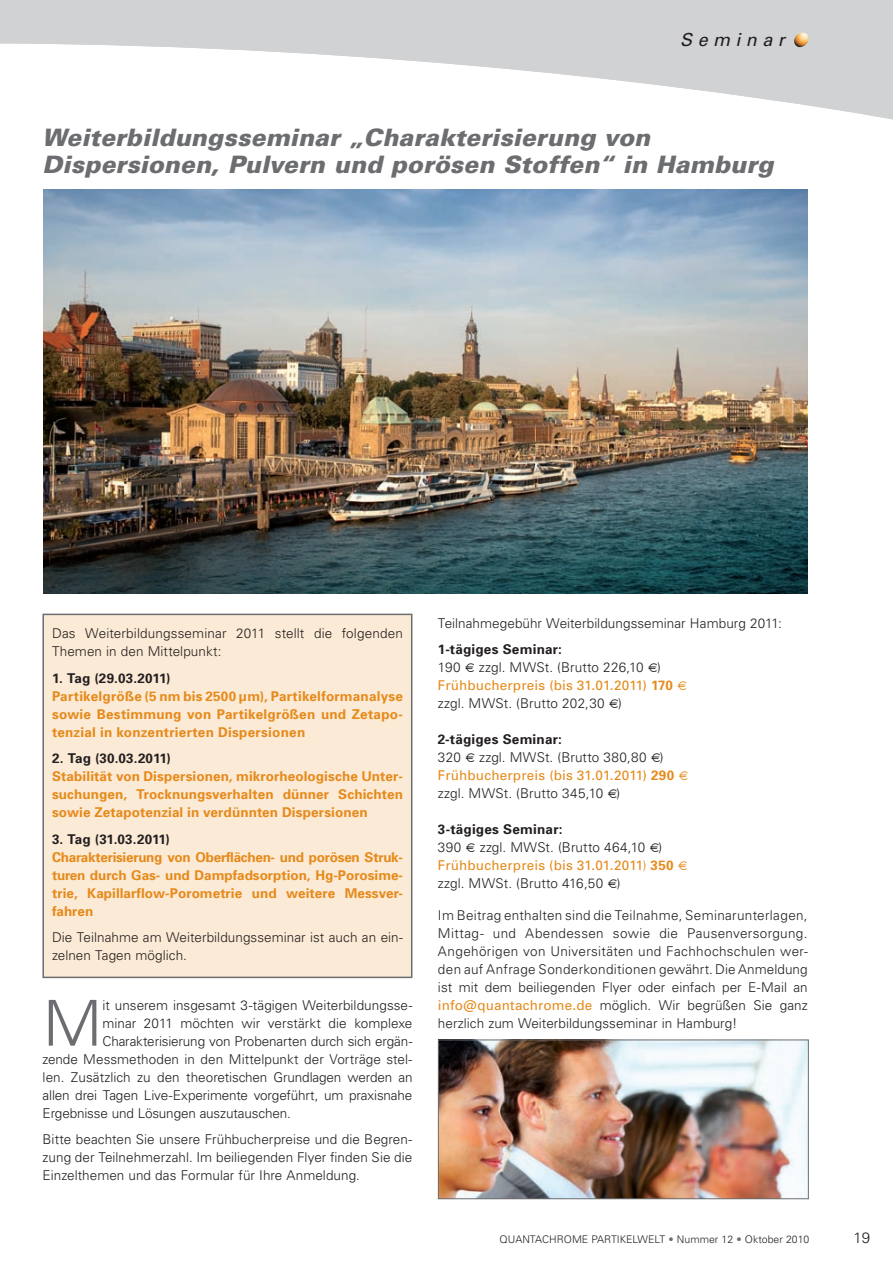
<style>
.page{position:relative;width:893px;height:1263px;background:#fff}
.page>*{position:absolute;margin:0;border:0;box-sizing:border-box;transform-origin:0 0}
.t1{font:300 63.3px "Univers";color:#6c6d70}
.t2{font:italic 900 24px/27px "Univers";letter-spacing:.005em;color:#6c6d70}
.t3{font:italic 18px "Univers";letter-spacing:.3em;color:#231f20}
.t4{font:300 15px "Univers";color:#231f20}
.t5{font:300 13.5px/18px "Univers";color:#231f20}
.t6{font:700 13.5px/18px "Univers";letter-spacing:.005em;color:#e68a1b;text-align:justify}
.t7{font:700 13.5px "Univers";letter-spacing:.015em;color:#231f20}
.t8{font:700 13.5px "Univers";letter-spacing:-.01em;color:#231f20}
.t9{font:300 10.5px "Univers";color:#231f20}
.s1{font-weight:400;color:#e68a1b}
.s2{font-weight:700;color:#e68a1b}
.s3{color:#e68a1b}
.s4{color:#6c6d70}
</style>
<div class="page">
<svg style="left:0;top:0;width:893px;height:120px;fill:#d1d2d4"></svg>
<img style="left:793px;top:32px;width:16px;height:16px">
<img style="left:43px;top:190px;width:764px;height:403px">
<div style="left:43px;top:614px;width:369px;height:363px;background:#fbead5"></div>
<div style="left:42px;top:614px;width:370px;height:364px;border:2px solid #6c6d70"></div>
<img style="left:440px;top:1042px;width:367px;height:155px">
<div style="left:438px;top:1040px;width:371px;height:159px;border:1px solid #6c6d70"></div>
<h3 class="t3" style="left:680px;top:33px;width:106px">Seminar</h3>
<h2 class="t2" style="left:42px;top:127px;width:732px">Weiterbildungsseminar „Charakterisierung von<br>Dispersionen, Pulvern und porösen Stoffen“ in Hamburg</h2>
<p class="t5" style="left:52px;top:625px;width:352px">Das Weiterbildungsseminar 2011 stellt die folgenden<br>Themen in den Mittelpunkt:</p>
<p class="t7" style="left:52px;top:673px;width:120px">1. Tag (29.03.2011)</p>
<p class="t6" style="left:52px;top:688px;width:352px">Partikelgröße (5 nm bis 2500 µm), Partikelformanalyse sowie Bestimmung von Partikelgrößen und Zeta po&shy;ten zial in konzentrierten Dispersionen</p>
<p class="t7" style="left:52px;top:753px;width:121px">2. Tag (30.03.2011)</p>
<p class="t6" style="left:52px;top:768px;width:352px">Stabilität von Dispersionen, mikrorheologische Unter&shy;suchungen, Trocknungsverhalten dünner Schichten sowie Zetapotenzial in verdünnten Dispersionen</p>
<p class="t8" style="left:52px;top:834px;width:120px">3. Tag (31.03.2011)</p>
<p class="t6" style="left:52px;top:849px;width:352px">Charakterisierung von Oberflächen- und porösen Struk - turen durch Gas- und Dampfadsorption, Hg-Poro sime&shy;trie, Kapillarflow-Porometrie und weitere Messver&shy;fahren</p>
<p class="t5" style="left:52px;top:929px;width:352px">Die Teilnahme am Weiterbildungsseminar ist auch an ein&shy;zelnen Tagen möglich.</p>
<h1 class="t1" style="left:43px;top:1000px;width:61px">M</h1>
<p class="t5" style="left:102px;top:997px;width:312px">it unserem insgesamt 3-tägigen Weiterbildungsse-</p>
<p class="t5" style="left:102px;top:1015px;width:311px">minar 2011 möchten wir verstärkt die komplexe</p>
<p class="t5" style="left:102px;top:1033px;width:311px">Charakterisierung von Probenarten durch sich ergän-</p>
<p class="t5" style="left:43px;top:1051px;width:371px">zende Messmethoden in den Mittelpunkt der Vorträge stel-</p>
<p class="t5" style="left:43px;top:1069px;width:371px">len. Zusätzlich zu den theoretischen Grundlagen werden an</p>
<p class="t5" style="left:43px;top:1087px;width:371px">allen drei Tagen Live-Expe rimente vorgeführt, um praxisnahe</p>
<p class="t5" style="left:43px;top:1105px;width:250px">Ergebnisse und Lö sun gen auszutauschen.</p>
<p class="t5" style="left:43px;top:1132px;width:371px;text-align:justify">Bitte beachten Sie unsere Frühbucherpreise und die Begren&shy;zung der Teilnehmerzahl. Im beiliegenden Flyer finden Sie die Einzelthemen und das Formular für Ihre Anmeldung.</p>
<p class="t5" style="left:438px;top:615px;width:345px">Teilnahmegebühr Weiterbildungsseminar Hamburg 2011:</p>
<p class="t7" style="left:438px;top:645px;width:125px">1-tägiges Seminar:</p>
<p class="t5" style="left:438px;top:660px;width:24px">190</p>
<p class="t5" style="left:438px;top:660px;width:236px;text-indent:41px">zzgl. MWSt. (Brutto 226,10 )<br><span class="s1">Frühbucherpreis (bis 31.01.2011)</span> <span class="s2">170 </span>zzgl. MWSt. (Brutto 202,30 )</p>
<p class="t7" style="left:438px;top:735px;width:125px">2-tägiges Seminar:</p>
<p class="t5" style="left:438px;top:750px;width:24px">320</p>
<p class="t5" style="left:438px;top:750px;width:238px;text-indent:41px">zzgl. MWSt. (Brutto 380,80 )<br><span class="s1">Frühbucherpreis (bis 31.01.2011)</span> <span class="s2">290 </span>zzgl. MWSt. (Brutto 345,10 )</p>
<p class="t7" style="left:438px;top:825px;width:126px">3-tägiges Seminar:</p>
<p class="t5" style="left:438px;top:840px;width:25px">390</p>
<p class="t5" style="left:438px;top:840px;width:237px;text-indent:42px">zzgl. MWSt. (Brutto 464,10 )<br><span class="s1">Frühbucherpreis (bis 31.01.2011</span><span class="s3">)</span> <span class="s2">350 </span>zzgl. MWSt. (Brutto 416,50 )</p>
<p class="t5" style="left:438px;top:907px;width:371px;text-align:justify">Im Beitrag enthalten sind die Teilnahme, Seminarunterlagen, Mittag- und Abendessen sowie die Pausenversorgung.<br>Ange hörigen von Universitäten und Fachhochschulen wer&shy;den auf Anfrage Sonderkonditionen gewährt. Die Anmeldung ist mit dem beiliegenden Flyer oder einfach per E-Mail an <span class="s1">info@quantachrome.de</span> möglich. Wir begrüßen Sie ganz herzlich zum Weiterbildungsseminar in Hamburg!</p>
<p class="t9" style="left:500px;top:1236px;width:311px">QUANTACHROME PARTIKELWELT <span class="s4">•</span> Nummer 12 <span class="s4">•</span> Oktober 2010</p>
<p class="t4" style="left:853px;top:1232px;width:18px">19</p>
</div>
